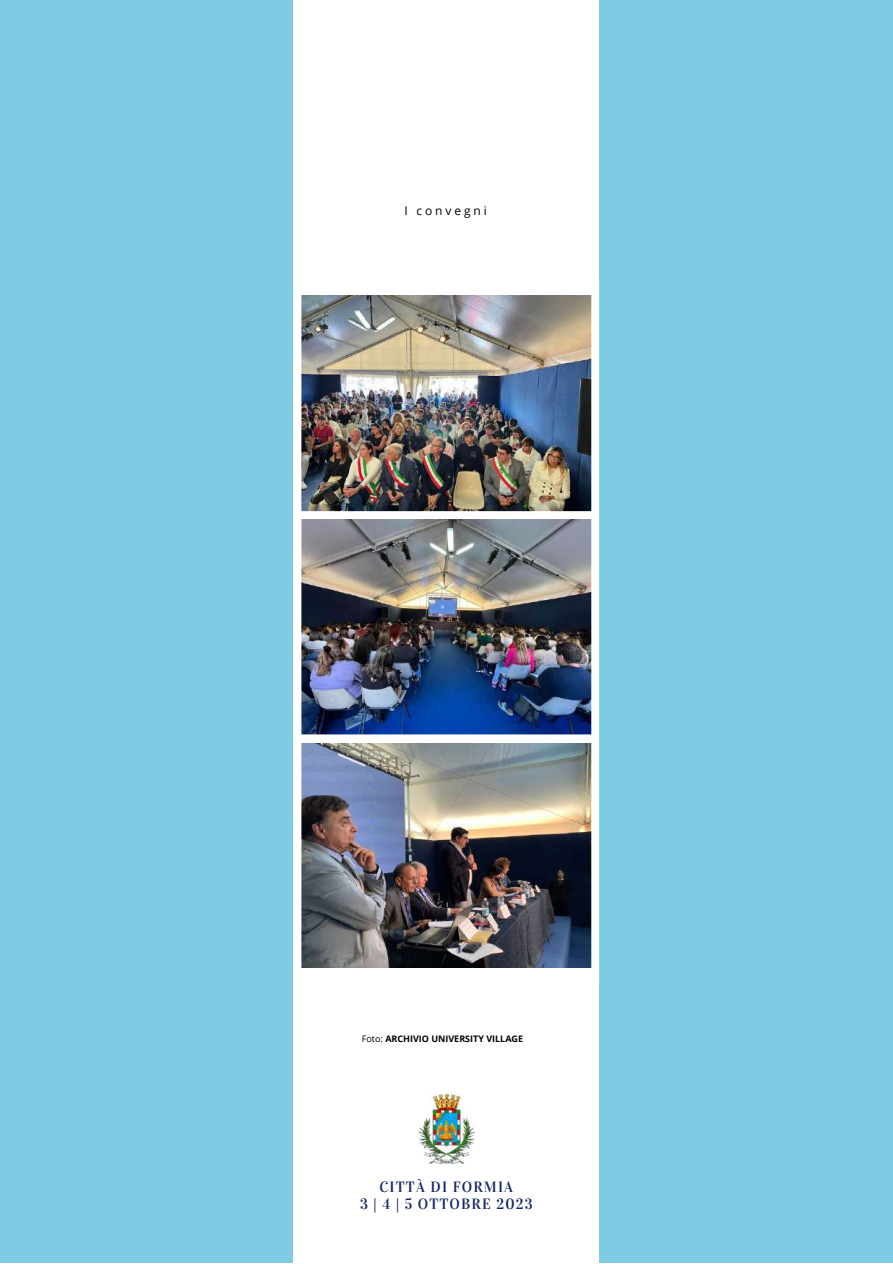
<style>
.page{position:relative;width:893px;height:1264px;background:#fff}
.page>*{position:absolute;margin:0;border:0;box-sizing:border-box;transform-origin:0 0}
.t1{font:14.85px/16.8px "Vidaloka";letter-spacing:.075em;color:#142861;text-align:center}
.t2{font:12px "Open Sans";letter-spacing:.24em;color:#000}
.t3{font:700 9px "Open Sans";color:#000}
.s1{font-weight:400}
</style>
<div class="page">
<div style="left:0;top:0;width:892px;height:1262px;background:#7dcce3"></div>
<div style="left:293px;top:0;width:306px;height:1262px;background:#fff"></div>
<img style="left:418px;top:1094px;width:56px;height:69px">
<img style="left:301px;top:296px;width:290px;height:215px">
<img style="left:301px;top:519px;width:290px;height:215px">
<img style="left:301px;top:743px;width:290px;height:224px">
<h2 class="t2" style="left:404px;top:202px;width:84px">I convegni</h2>
<p class="t3" style="left:362px;top:1032px;width:163px"><span class="s1">Foto:</span> ARCHIVIO UNIVERSITY VILLAGE</p>
<h1 class="t1" style="left:360px;top:1178px;width:174px">CITTÀ DI FORMIA<br>3 | 4 | 5 OTTOBRE 2023</h1>
</div>
